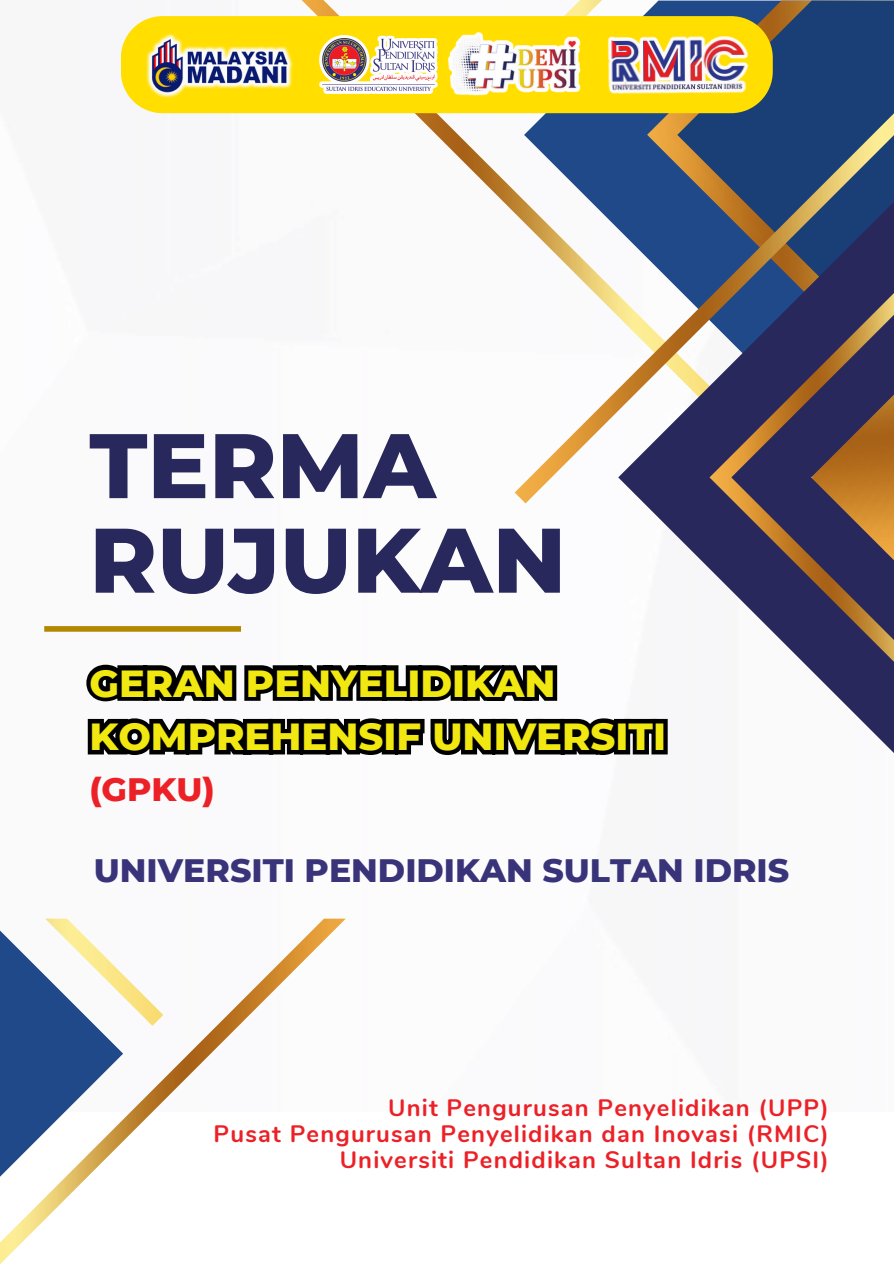
<style>
.page{position:relative;width:894px;height:1264px;background:#fff}
.page>*{position:absolute;margin:0;border:0;box-sizing:border-box;transform-origin:0 0}
.t1{font:800 91.35px/94.5px "Montserrat";color:#28285c}
.t2{font:800 38.55px/53.7px "Montserrat";color:#f1e812}
.t3{font:800 33.15px "Montserrat";color:#39337a}
.t4{font:800 33.15px "Montserrat";color:#ec2127}
.t5{font:700 23.7px "Nunito";letter-spacing:.05em;color:#ec2127}
</style>
<div class="page">
<img style="left:301px;top:0;width:427px;height:213px">
<svg style="left:677px;top:1px;width:216px;height:14px"></svg>
<svg style="left:644px;top:503px;width:65px;height:66px"></svg>
<img style="left:709px;top:503px;width:184px;height:249px">
<img style="left:514px;top:15px;width:379px;height:488px">
<img style="left:484px;top:0;width:118px;height:16px">
<div style="left:44px;top:626px;width:197px;height:5px;background:#b48700"></div>
<svg style="left:121px;top:16px;width:651px;height:97px;fill:#ffde00"></svg>
<img style="left:132px;top:918px;width:213px;height:215px">
<img style="left:0;top:933px;width:132px;height:330px">
<img style="left:45px;top:918px;width:118px;height:107px">
<img style="left:316px;top:35px;width:124px;height:59px">
<img style="left:606px;top:24px;width:145px;height:81px">
<img style="left:143px;top:32px;width:152px;height:69px">
<img style="left:441px;top:32px;width:145px;height:64px">
<svg style="left:86px;top:664px;width:582px;height:91px"></svg>
<p class="t1" style="left:89px;top:418px;width:478px">TERMA<br>RUJUKAN</p>
<p class="t2" style="left:89px;top:656px;width:578px">GERAN PENYELIDIKAN<br>KOMPREHENSIF UNIVERSITI</p>
<p class="t4" style="left:89px;top:769px;width:127px">(GPKU)</p>
<p class="t3" style="left:94px;top:850px;width:696px">UNIVERSITI PENDIDIKAN SULTAN IDRIS</p>
<h1 class="t5" style="left:388px;top:1092px;width:442px">Unit Pengurusan Penyelidikan (UPP)</h1>
<h2 class="t5" style="left:213px;top:1118px;width:616px">Pusat Pengurusan Penyelidikan dan Inovasi (RMIC)</h2>
<h3 class="t5" style="left:339px;top:1143px;width:490px">Universiti Pendidikan Sultan Idris (UPSI)</h3>
</div>
